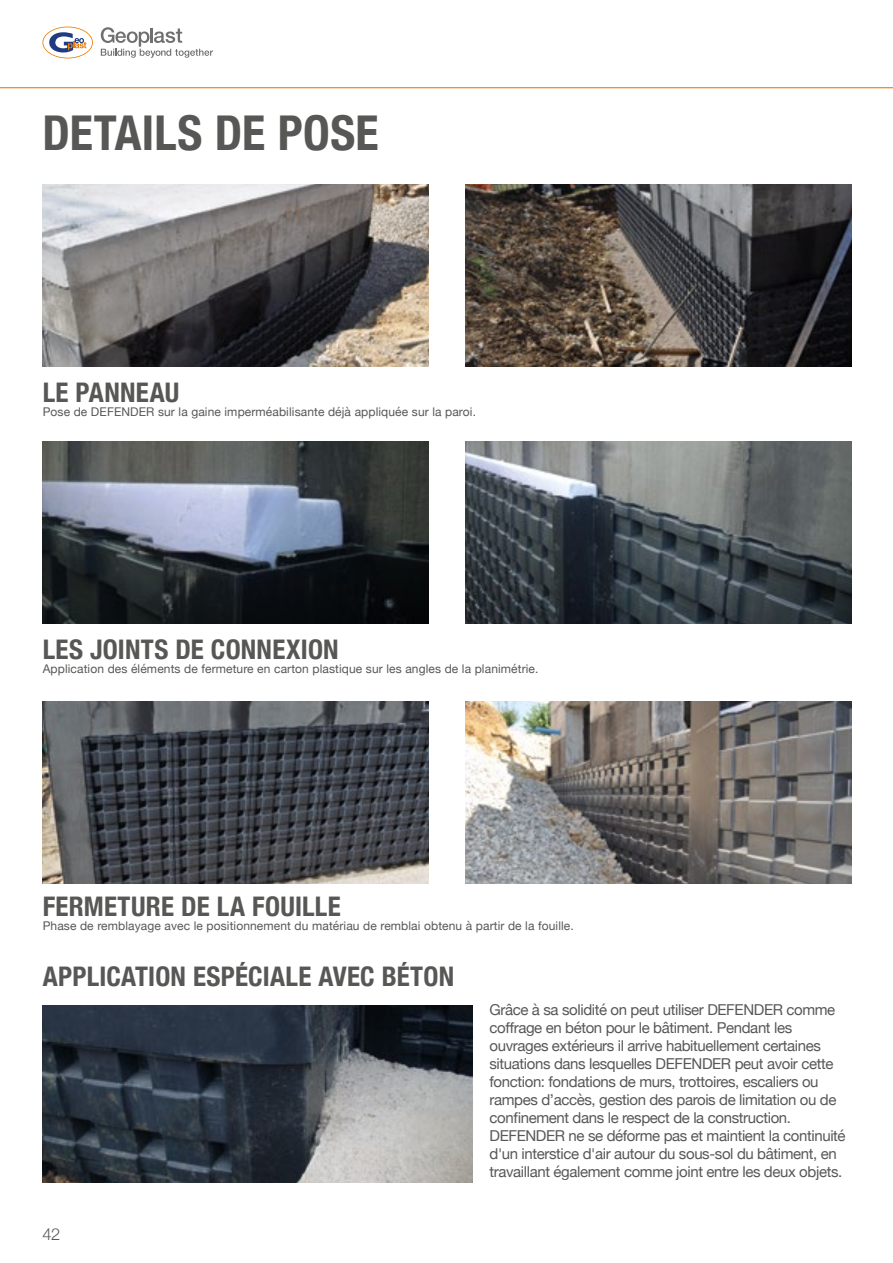
<style>
.page{position:relative;width:893px;height:1263px;background:#fff}
.page>*{position:absolute;margin:0;border:0;box-sizing:border-box;transform-origin:0 0}
.t1{font:700 condensed 48px "Helvetica Neue";letter-spacing:.005em;color:#575756}
.t2{font:700 condensed 27px "Helvetica Neue";letter-spacing:.01em;color:#575756}
.t3{font:300 16.5px "Helvetica Neue";color:#575756}
.t4{font:15px/18px "Helvetica Neue";letter-spacing:-.025em;color:#575756}
.t5{font:12px "Helvetica Neue";letter-spacing:.01em;color:#575756}
</style>
<div class="page">
<hr style="left:0;top:87px;width:893px;height:1px;background:#ec7c01">
<svg style="left:42px;top:27px;width:51px;height:31px"></svg>
<svg style="left:101px;top:27px;width:112px;height:31px"></svg>
<img style="left:43px;top:1005px;width:430px;height:177px">
<img style="left:43px;top:701px;width:386px;height:182px">
<img style="left:43px;top:184px;width:386px;height:182px">
<img style="left:466px;top:701px;width:386px;height:182px">
<img style="left:466px;top:184px;width:386px;height:182px">
<img style="left:43px;top:442px;width:386px;height:182px">
<img style="left:466px;top:442px;width:386px;height:182px">
<h1 class="t1" style="left:43px;top:93px;width:337px">DETAILS DE POSE</h1>
<h2 class="t2" style="left:43px;top:370px;width:138px">LE PANNEAU</h2>
<p class="t5" style="left:43px;top:403px;width:435px">Pose de DEFENDER sur la gaine imperméabilisante déjà appliquée sur la paroi.</p>
<h2 class="t2" style="left:43px;top:626px;width:298px">LES JOINTS DE CONNEXION</h2>
<p class="t5" style="left:43px;top:660px;width:497px">Application des éléments de fermeture en carton plastique sur les angles de la planimétrie.</p>
<h2 class="t2" style="left:43px;top:884px;width:300px">FERMETURE DE LA FOUILLE</h2>
<p class="t5" style="left:43px;top:917px;width:533px">Phase de remblayage avec le positionnement du matériau de remblai obtenu à partir de la fouille.</p>
<h2 class="t2" style="left:43px;top:954px;width:413px">APPLICATION ESPÉCIALE AVEC BÉTON</h2>
<p class="t3" style="left:43px;top:1220px;width:19px">42</p>
<p class="t4" style="left:489px;top:1002px;width:358px">Grâce à sa solidité on peut utiliser DEFENDER comme coffrage en béton pour le bâtiment. Pendant les ouvrages extérieurs il arrive habituellement certaines situations dans lesquelles DEFENDER peut avoir cette fonction: fondations de murs, trottoires, escaliers ou rampes d’accès, gestion des parois de limitation ou de confinement dans le respect de la construction.<br>DEFENDER ne se déforme pas et maintient la continuité d'un interstice d'air autour du sous-sol du bâtiment, en travaillant également comme joint entre les deux objets.</p>
</div>
